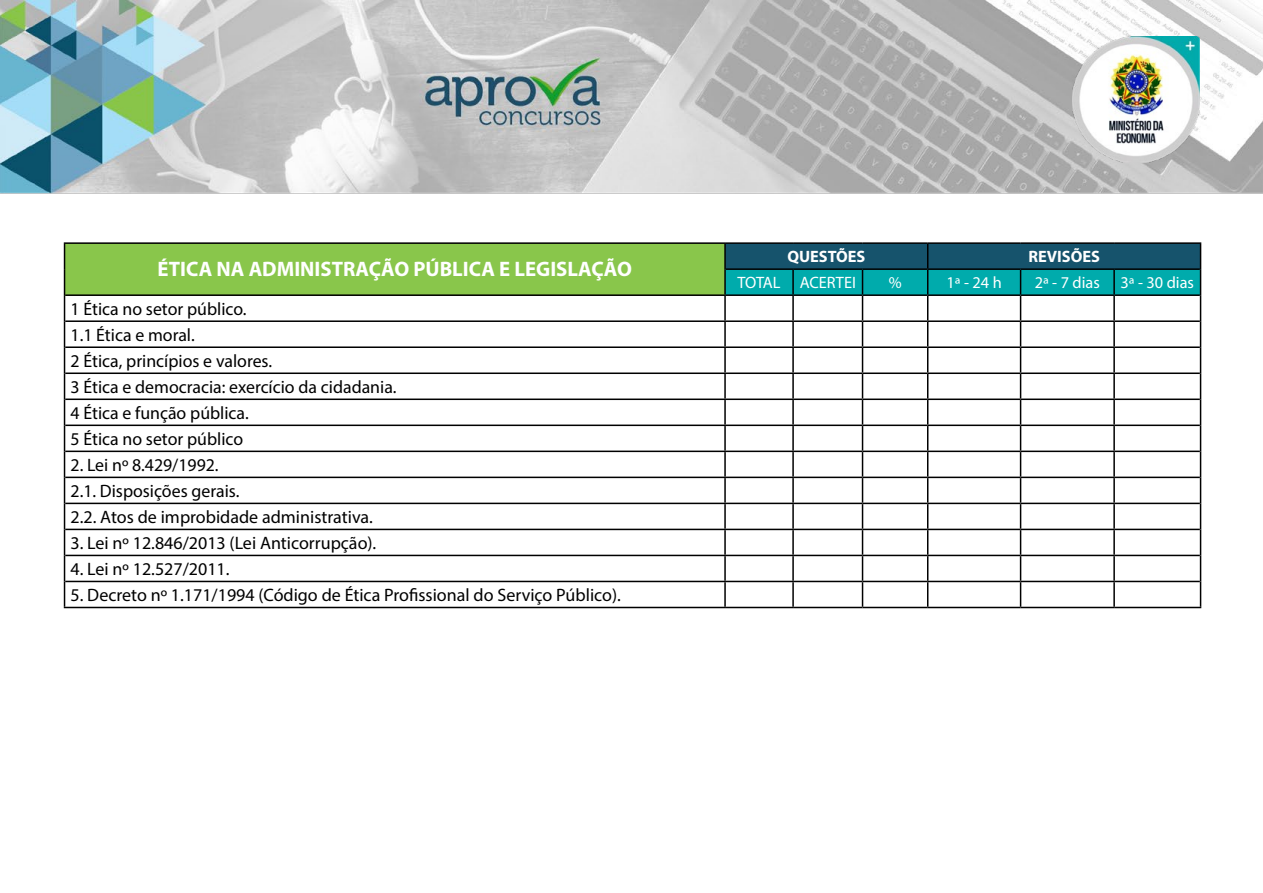
<style>
.page{position:relative;width:1263px;height:893px;background:#fff}
.page>*{position:absolute;margin:0;border:0;box-sizing:border-box;transform-origin:0 0}
.t1{font:700 21px "Myriad Pro";color:#fff}
.t2{font:18px/26.1px "Myriad Pro";color:#000}
.t3{font:16.5px "Myriad Pro";color:#fff}
.t4{font:700 16.5px "Myriad Pro";color:#fff}
</style>
<div class="page">
<img style="left:0;top:0;width:1263px;height:609px">
<div style="left:65px;top:243px;width:660px;height:52px;background:#89c64b"></div>
<hr style="left:64px;top:242px;width:661px;height:2px;background:#000">
<hr style="left:725px;top:242px;width:68px;height:2px;background:#000">
<hr style="left:793px;top:242px;width:69px;height:2px;background:#000">
<hr style="left:862px;top:242px;width:66px;height:2px;background:#000">
<hr style="left:928px;top:242px;width:92px;height:2px;background:#000">
<hr style="left:1020px;top:242px;width:94px;height:2px;background:#000">
<hr style="left:1114px;top:242px;width:87px;height:2px;background:#000">
<hr style="left:65px;top:294px;width:660px;height:2px;background:#000">
<hr style="left:65px;top:320px;width:660px;height:2px;background:#000">
<hr style="left:65px;top:346px;width:660px;height:2px;background:#000">
<hr style="left:65px;top:372px;width:660px;height:2px;background:#000">
<hr style="left:65px;top:398px;width:660px;height:2px;background:#000">
<hr style="left:65px;top:425px;width:660px;height:1px;background:#000">
<hr style="left:65px;top:451px;width:660px;height:1px;background:#000">
<hr style="left:65px;top:477px;width:660px;height:1px;background:#000">
<hr style="left:65px;top:503px;width:660px;height:1px;background:#000">
<hr style="left:65px;top:529px;width:660px;height:1px;background:#000">
<hr style="left:65px;top:555px;width:660px;height:1px;background:#000">
<hr style="left:65px;top:581px;width:660px;height:1px;background:#000">
<hr style="left:64px;top:607px;width:661px;height:1px;background:#000">
<hr style="left:725px;top:607px;width:68px;height:1px;background:#000">
<hr style="left:793px;top:607px;width:69px;height:1px;background:#000">
<hr style="left:862px;top:607px;width:66px;height:1px;background:#000">
<hr style="left:928px;top:607px;width:92px;height:1px;background:#000">
<hr style="left:1020px;top:607px;width:94px;height:1px;background:#000">
<hr style="left:1114px;top:607px;width:87px;height:1px;background:#000">
<hr style="left:724px;top:244px;width:2px;height:25px;background:#000">
<hr style="left:724px;top:269px;width:2px;height:25px;background:#000">
<hr style="left:724px;top:296px;width:2px;height:24px;background:#000">
<hr style="left:724px;top:322px;width:2px;height:24px;background:#000">
<hr style="left:724px;top:348px;width:2px;height:24px;background:#000">
<hr style="left:724px;top:374px;width:2px;height:24px;background:#000">
<hr style="left:724px;top:400px;width:2px;height:25px;background:#000">
<hr style="left:724px;top:426px;width:2px;height:25px;background:#000">
<hr style="left:724px;top:452px;width:2px;height:25px;background:#000">
<hr style="left:724px;top:478px;width:2px;height:25px;background:#000">
<hr style="left:724px;top:504px;width:2px;height:25px;background:#000">
<hr style="left:724px;top:530px;width:2px;height:25px;background:#000">
<hr style="left:724px;top:556px;width:2px;height:25px;background:#000">
<svg style="left:64px;top:244px;width:1px;height:363px"></svg>
<hr style="left:724px;top:582px;width:2px;height:25px;background:#000">
<svg style="left:725px;top:243px;width:476px;height:364px"></svg>
<img style="left:1073px;top:36px;width:126px;height:127px">
<p class="t1" style="left:158px;top:255px;width:476px">ÉTICA NA ADMINISTRAÇÃO PÚBLICA E LEGISLAÇÃO</p>
<p class="t2" style="left:71px;top:295px;width:328px">1 Ética no setor público.<br>1.1 Ética e moral.<br>2 Ética, princípios e valores.<br>3 Ética e democracia: exercício da cidadania.<br>4 Ética e função pública.<br>5 Ética no setor público</p>
<p class="t2" style="left:71px;top:452px;width:304px">2. Lei nº 8.429/1992.<br>2.1. Disposições gerais.<br>2.2. Atos de improbidade administrativa.</p>
<p class="t2" style="left:71px;top:530px;width:307px">3. Lei nº 12.846/2013 (Lei Anticorrupção).</p>
<p class="t2" style="left:71px;top:556px;width:160px">4. Lei nº 12.527/2011.</p>
<p class="t2" style="left:71px;top:582px;width:552px">5. Decreto nº 1.171/1994 (Código de Ética Profissional do Serviço Público).</p>
<p class="t4" style="left:787px;top:245px;width:80px">QUESTÕES</p>
<p class="t4" style="left:1028px;top:245px;width:73px">REVISÕES</p>
<p class="t3" style="left:737px;top:272px;width:120px">TOTAL ACERTEI</p>
<p class="t3" style="left:889px;top:272px;width:14px">%</p>
<p class="t3" style="left:946px;top:272px;width:57px">1ª - 24 h</p>
<p class="t3" style="left:1035px;top:272px;width:67px">2ª - 7 dias</p>
<p class="t3" style="left:1120px;top:272px;width:75px">3ª - 30 dias</p>
</div>
